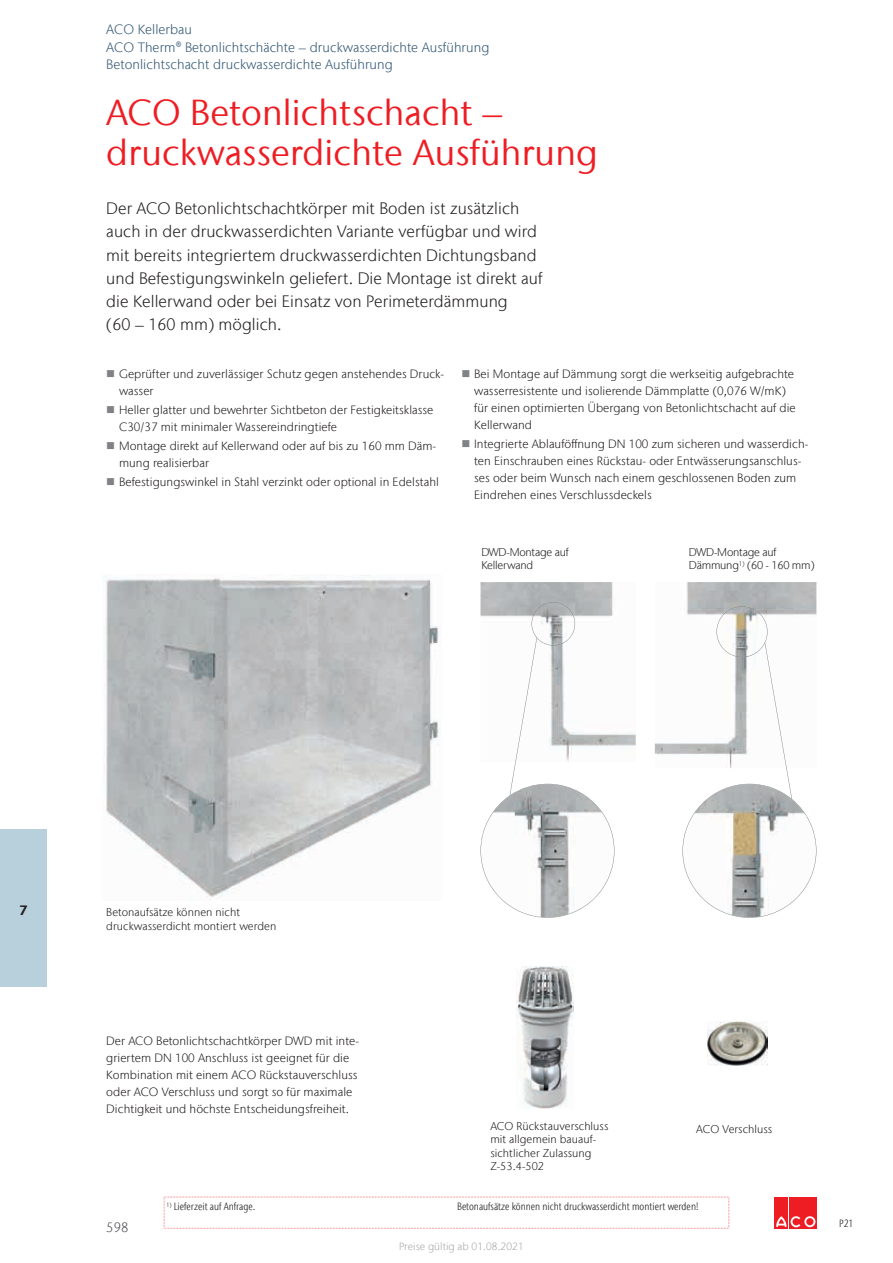
<style>
.page{position:relative;width:893px;height:1263px;background:#fff}
.page>*{position:absolute;margin:0;border:0;box-sizing:border-box;transform-origin:0 0}
.t1{font:36px/39.6px "Stone Sans IIITC Com";letter-spacing:.005em;color:#ee1d23}
.t2{font:300 16.5px/23.1px "Stone Sans IIITC Com";letter-spacing:.005em;color:#231f20}
.t3{font:300 13.5px/17.9px "Stone Sans IIITC Com";letter-spacing:.005em;color:#335875}
.t4{font:300 13.5px "Stone Sans IIITC Com";color:#57585a}
.t5{font:700 13.5px "Stone Sans IIITC Com";color:#231f20}
.t6{font:300 12px/17px "Stone Sans IIITC Com";letter-spacing:.005em;color:#231f20}
.t7{font:300 11.25px/13.5px "Stone Sans IIITC Com";letter-spacing:.005em;color:#231f20}
.t8{font:300 11.25px/13.5px "Stone Sans IIITC Com";letter-spacing:-.02em;color:#231f20}
.t9{font:300 condensed 10.5px "Stone Sans IIITC Com";color:#231f20}
.t10{font:300 10.5px "Stone Sans IIITC Com";letter-spacing:.005em;color:#a8a9ad}
.s1{color:#808285}
</style>
<div class="page">
<div style="left:0;top:829px;width:47px;height:157px;background:#b8cfdc"></div>
<div style="left:775px;top:1197px;width:13px;height:31px;background:#ee1d23"></div>
<div style="left:789px;top:1197px;width:13px;height:31px;background:#ee1d23"></div>
<div style="left:803px;top:1197px;width:13px;height:31px;background:#ee1d23"></div>
<svg style="left:776px;top:1216px;width:40px;height:11px"></svg>
<img style="left:480px;top:582px;width:156px;height:180px">
<img style="left:655px;top:582px;width:161px;height:186px">
<img style="left:531px;top:602px;width:44px;height:44px">
<img style="left:716px;top:606px;width:51px;height:51px">
<img style="left:515px;top:638px;width:22px;height:124px">
<img style="left:765px;top:643px;width:22px;height:125px">
<svg style="left:480px;top:762px;width:134px;height:156px"></svg>
<svg style="left:682px;top:768px;width:134px;height:150px"></svg>
<img style="left:105px;top:575px;width:334px;height:325px">
<img style="left:517px;top:966px;width:57px;height:142px">
<img style="left:708px;top:1022px;width:59px;height:43px">
<svg style="left:164px;top:1197px;width:565px;height:32px"></svg>
<p class="t3" style="left:106px;top:20px;width:385px">ACO Kellerbau<br>ACO Therm® Betonlichtschächte – druckwasserdichte Ausführung<br>Betonlichtschacht druckwasserdichte Ausführung</p>
<h1 class="t1" style="left:106px;top:92px;width:493px">ACO Betonlichtschacht – druckwasserdichte Ausführung</h1>
<p class="t2" style="left:106px;top:197px;width:438px">Der ACO Betonlichtschachtkörper mit Boden ist zusätzlich auch in der druckwasserdichten Variante verfügbar und wird mit bereits integriertem druckwasserdichten Dichtungsband und Befestigungswinkeln geliefert. Die Montage ist direkt auf die Kellerwand oder bei Einsatz von Perimeterdämmung<br>(60 – 160 mm) möglich.</p>
<p class="t6" style="left:119px;top:365px;width:326px;text-indent:-13px"><span class="s1">■</span> Geprüfter und zuverlässiger Schutz gegen anstehendes Druck&shy;wasser</p>
<p class="t6" style="left:119px;top:401px;width:316px;text-indent:-13px"><span class="s1">■</span> Heller glatter und bewehrter Sichtbeton der Festigkeitsklasse<br>C30/37 mit minimaler Wassereindringtiefe</p>
<p class="t6" style="left:119px;top:437px;width:319px;text-indent:-13px"><span class="s1">■</span> Montage direkt auf Kellerwand oder auf bis zu 160 mm Däm&shy;mung realisierbar</p>
<p class="t6" style="left:106px;top:473px;width:334px"><span class="s1">■</span> Befestigungswinkel in Stahl verzinkt oder optional in Edelstahl</p>
<p class="t6" style="left:474px;top:365px;width:323px;text-indent:-13px"><span class="s1">■</span> Bei Montage auf Dämmung sorgt die werkseitig aufgebrachte wasserresistente und isolierende Dämmplatte (0,076 W/mK) für einen optimierten Übergang von Betonlichtschacht auf die Kellerwand</p>
<p class="t6" style="left:474px;top:435px;width:336px;text-indent:-13px"><span class="s1">■</span> Integrierte Ablauföffnung DN 100 zum sicheren und wasserdich&shy;ten Einschrauben eines Rückstau- oder Entwässerungsanschlus&shy;ses oder beim Wunsch nach einem geschlossenen Boden zum Eindrehen eines Verschlussdeckels</p>
<p class="t8" style="left:481px;top:545px;width:89px">DWD-Montage auf<br>Kellerwand</p>
<p class="t8" style="left:689px;top:545px;width:127px">DWD-Montage auf<br>Dämmung<sup>1)</sup> (60 - 160 mm)</p>
<p class="t5" style="left:19px;top:901px;width:10px">7</p>
<p class="t7" style="left:106px;top:905px;width:172px">Betonaufsätze können nicht druckwasserdicht montiert werden</p>
<p class="t6" style="left:106px;top:1032px;width:254px">Der ACO Betonlichtschachtkörper DWD mit inte&shy;griertem DN 100 Anschluss ist geeignet für die Kombination mit einem ACO Rückstauverschluss oder ACO Verschluss und sorgt so für maximale Dichtigkeit und höchste Entscheidungsfreiheit.</p>
<p class="t7" style="left:490px;top:1119px;width:120px">ACO Rückstauverschluss mit allgemein bauauf&shy;sichtlicher Zulassung<br>Z-53.4-502</p>
<p class="t7" style="left:696px;top:1122px;width:78px">ACO Verschluss</p>
<p class="t4" style="left:106px;top:1219px;width:24px">598</p>
<p class="t9" style="left:167px;top:1200px;width:90px"><sup>1)</sup> Lieferzeit auf Anfrage.</p>
<p class="t9" style="left:457px;top:1200px;width:243px">Betonaufsätze können nicht druckwasserdicht montiert werden!</p>
<p class="t10" style="left:399px;top:1240px;width:126px">Preise gültig ab 01.08.2021</p>
<p class="t9" style="left:839px;top:1217px;width:16px">P21</p>
</div>
